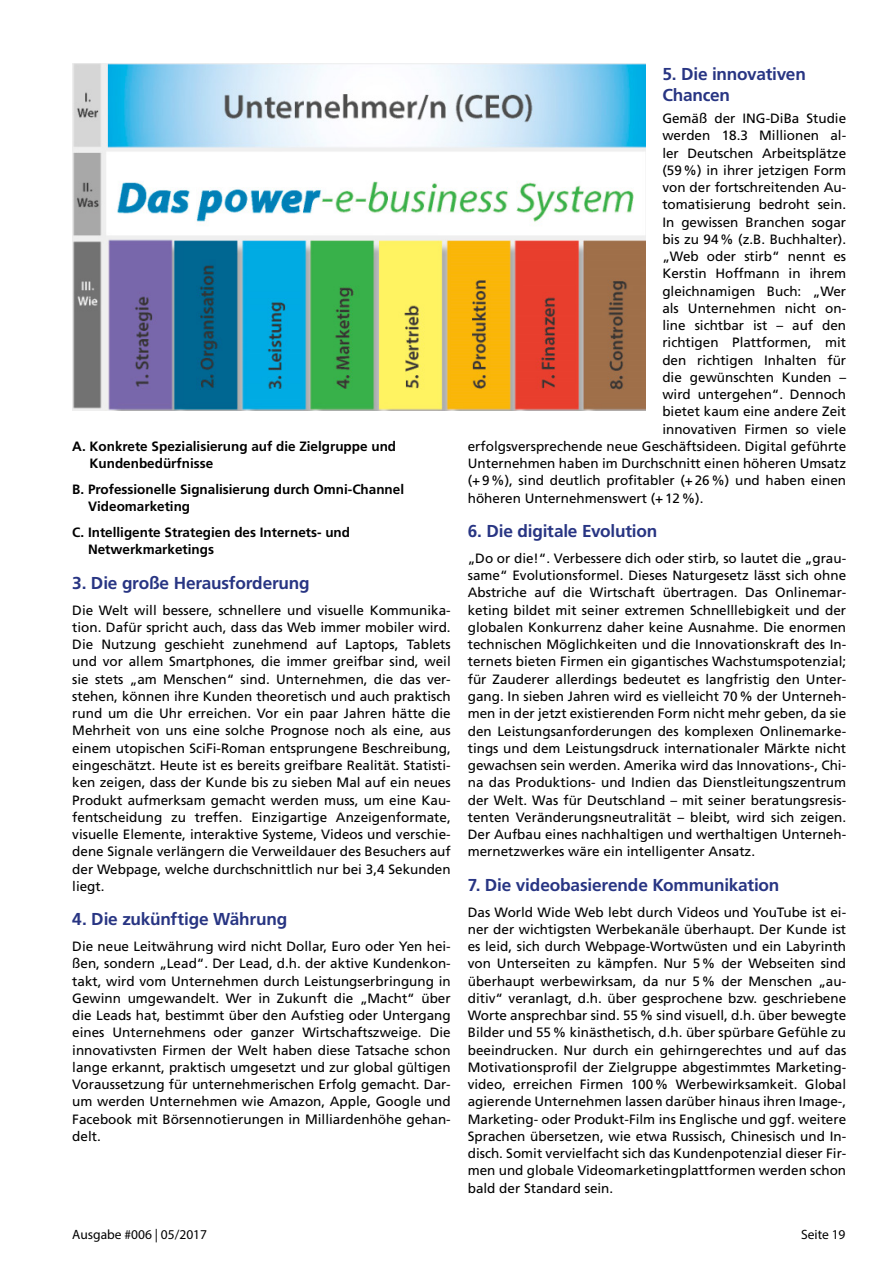
<style>
.page{position:relative;width:893px;height:1263px;background:#fff}
.page>*{position:absolute;margin:0;border:0;box-sizing:border-box;transform-origin:0 0}
.t1{font:700 17.25px/21px "Frutiger";letter-spacing:-.01em;color:#283583}
.t2{font:13.5px/17.2px "Frutiger";color:#000;text-align:justify}
.t3{font:700 13.5px/17.2px "Frutiger";color:#000}
.t4{font:13.5px "Myriad Pro";color:#000}
</style>
<div class="page">
<img style="left:72px;top:64px;width:573px;height:347px">
<p class="t3" style="left:90px;top:438px;width:308px;text-indent:-17px">A. Konkrete Spezialisierung auf die Zielgruppe und<br>Kundenbedürfnisse</p>
<p class="t3" style="left:88px;top:481px;width:318px;text-indent:-16px">B. Professionelle Signalisierung durch Omni-Channel<br>Videomarketing</p>
<p class="t3" style="left:88px;top:524px;width:264px;text-indent:-16px">C. Intelligente Strategien des Internets- und<br>Netwerkmarketings</p>
<p class="t1" style="left:72px;top:572px;width:239px">3. Die große Herausforderung</p>
<p class="t2" style="left:72px;top:601px;width:380px">Die Welt will bessere, schnellere und visuelle Kommunika&shy;tion. Dafür spricht auch, dass das Web immer mobiler wird.<br>Die Nutzung geschieht zunehmend auf Laptops, Tablets und vor allem Smartphones, die immer greifbar sind, weil sie stets „am Menschen“ sind. Unternehmen, die das ver&shy;stehen, können ihre Kunden theoretisch und auch praktisch rund um die Uhr erreichen. Vor ein paar Jahren hätte die Mehrheit von uns eine solche Prognose noch als eine, aus einem utopischen SciFi-Roman entsprungene Beschreibung, eingeschätzt. Heute ist es bereits greifbare Realität. Statisti&shy;ken zeigen, dass der Kunde bis zu sieben Mal auf ein neues Produkt aufmerksam gemacht werden muss, um eine Kau&shy;fentscheidung zu treffen. Einzigartige Anzeigenformate, visuelle Elemente, interaktive Systeme, Videos und verschie&shy;dene Signale verlängern die Verweildauer des Besuchers auf der Webpage, welche durchschnittlich nur bei 3,4 Sekunden liegt.</p>
<p class="t1" style="left:72px;top:909px;width:216px">4. Die zukünftige Währung</p>
<p class="t2" style="left:72px;top:938px;width:380px">Die neue Leitwährung wird nicht Dollar, Euro oder Yen hei&shy;ßen, sondern „Lead“. Der Lead, d.h. der aktive Kundenkon&shy;takt, wird vom Unternehmen durch Leistungserbringung in Gewinn umgewandelt. Wer in Zukunft die „Macht“ über die Leads hat, bestimmt über den Aufstieg oder Untergang eines Unternehmens oder ganzer Wirtschaftszweige. Die innovativsten Firmen der Welt haben diese Tatsache schon lange erkannt, praktisch umgesetzt und zur global gültigen Voraussetzung für unternehmerischen Erfolg gemacht. Dar&shy;um werden Unternehmen wie Amazon, Apple, Google und Facebook mit Börsennotierungen in Milliardenhöhe gehan&shy;delt.</p>
<p class="t1" style="left:662px;top:63px;width:145px">5. Die innovativen<br>Chancen</p>
<p class="t2" style="left:662px;top:110px;width:185px">Gemäß der ING-DiBa Studie</p>
<p class="t2" style="left:662px;top:127px;width:185px">werden 18.3 Millionen al-</p>
<p class="t2" style="left:662px;top:144px;width:185px">ler Deutschen Arbeitsplätze</p>
<p class="t2" style="left:662px;top:161px;width:185px">(59%) in ihrer jetzigen Form</p>
<p class="t2" style="left:662px;top:179px;width:185px">von der fortschreitenden Au-</p>
<p class="t2" style="left:662px;top:196px;width:185px">tomatisierung bedroht sein.</p>
<p class="t2" style="left:662px;top:213px;width:185px">In gewissen Branchen sogar</p>
<p class="t2" style="left:662px;top:230px;width:185px">bis zu 94% (z.B. Buchhalter).</p>
<p class="t2" style="left:662px;top:248px;width:185px">„Web oder stirb“ nennt es</p>
<p class="t2" style="left:662px;top:265px;width:185px">Kerstin Hoffmann in ihrem</p>
<p class="t2" style="left:662px;top:282px;width:185px">gleichnamigen Buch: „Wer</p>
<p class="t2" style="left:662px;top:299px;width:185px">als Unternehmen nicht on-</p>
<p class="t2" style="left:662px;top:317px;width:185px">line sichtbar ist – auf den</p>
<p class="t2" style="left:662px;top:334px;width:185px">richtigen Plattformen, mit</p>
<p class="t2" style="left:662px;top:351px;width:185px">den richtigen Inhalten für</p>
<p class="t2" style="left:662px;top:368px;width:185px">die gewünschten Kunden –</p>
<p class="t2" style="left:662px;top:386px;width:185px">wird untergehen“. Dennoch</p>
<p class="t2" style="left:662px;top:403px;width:185px">bietet kaum eine andere Zeit</p>
<p class="t2" style="left:662px;top:420px;width:185px">innovativen Firmen so viele</p>
<p class="t2" style="left:468px;top:437px;width:380px">erfolgsversprechende neue Geschäftsideen. Digital geführte</p>
<p class="t2" style="left:468px;top:455px;width:380px">Unternehmen haben im Durchschnitt einen höheren Umsatz</p>
<p class="t2" style="left:468px;top:472px;width:380px">(+9%), sind deutlich profitabler (+26%) und haben einen</p>
<p class="t2" style="left:468px;top:489px;width:237px">höheren Unternehmenswert (+12%).</p>
<p class="t1" style="left:468px;top:521px;width:191px">6. Die digitale Evolution</p>
<p class="t2" style="left:468px;top:549px;width:380px">„Do or die!“. Verbessere dich oder stirb, so lautet die „grau&shy;same“ Evolutionsformel. Dieses Naturgesetz lässt sich ohne Abstriche auf die Wirtschaft übertragen. Das Onlinemar&shy;keting bildet mit seiner extremen Schnelllebigkeit und der globalen Konkurrenz daher keine Ausnahme. Die enormen technischen Möglichkeiten und die Innovationskraft des In&shy;ternets bieten Firmen ein gigantisches Wachstumspotenzial; für Zauderer allerdings bedeutet es langfristig den Unter&shy;gang. In sieben Jahren wird es vielleicht 70% der Unterneh&shy;men in der jetzt existierenden Form nicht mehr geben, da sie den Leistungsanforderungen des komplexen Onlinemarke&shy;tings und dem Leistungsdruck internationaler Märkte nicht gewachsen sein werden. Amerika wird das Innovations-, Chi&shy;na das Produktions- und Indien das Dienstleitungszentrum der Welt. Was für Deutschland – mit seiner beratungsresis&shy;tenten Veränderungsneutralität – bleibt, wird sich zeigen.<br>Der Aufbau eines nachhaltigen und werthaltigen Unterneh&shy;mernetzwerkes wäre ein intelligenter Ansatz.</p>
<p class="t1" style="left:468px;top:874px;width:313px">7. Die videobasierende Kommunikation</p>
<p class="t2" style="left:468px;top:903px;width:380px">Das World Wide Web lebt durch Videos und YouTube ist ei&shy;ner der wichtigsten Werbekanäle überhaupt. Der Kunde ist es leid, sich durch Webpage-Wortwüsten und ein Labyrinth von Unterseiten zu kämpfen. Nur 5% der Webseiten sind überhaupt werbewirksam, da nur 5% der Menschen „au&shy;ditiv“ veranlagt, d.h. über gesprochene bzw. geschriebene Worte ansprechbar sind. 55% sind visuell, d.h. über bewegte Bilder und 55% kinästhetisch, d.h. über spürbare Gefühle zu beeindrucken. Nur durch ein gehirngerechtes und auf das Motivationsprofil der Zielgruppe abgestimmtes Marketing&shy;video, erreichen Firmen 100% Werbewirksamkeit. Global agierende Unternehmen lassen darüber hinaus ihren Image-, Marketing- oder Produkt-Film ins Englische und ggf. weitere Sprachen übersetzen, wie etwa Russisch, Chinesisch und In&shy;disch. Somit vervielfacht sich das Kundenpotenzial dieser Fir&shy;men und globale Videomarketingplattformen werden schon bald der Standard sein.</p>
<p class="t4" style="left:72px;top:1226px;width:136px">Ausgabe #006 | 05/2017</p>
<p class="t4" style="left:801px;top:1226px;width:46px">Seite 19</p>
</div>
